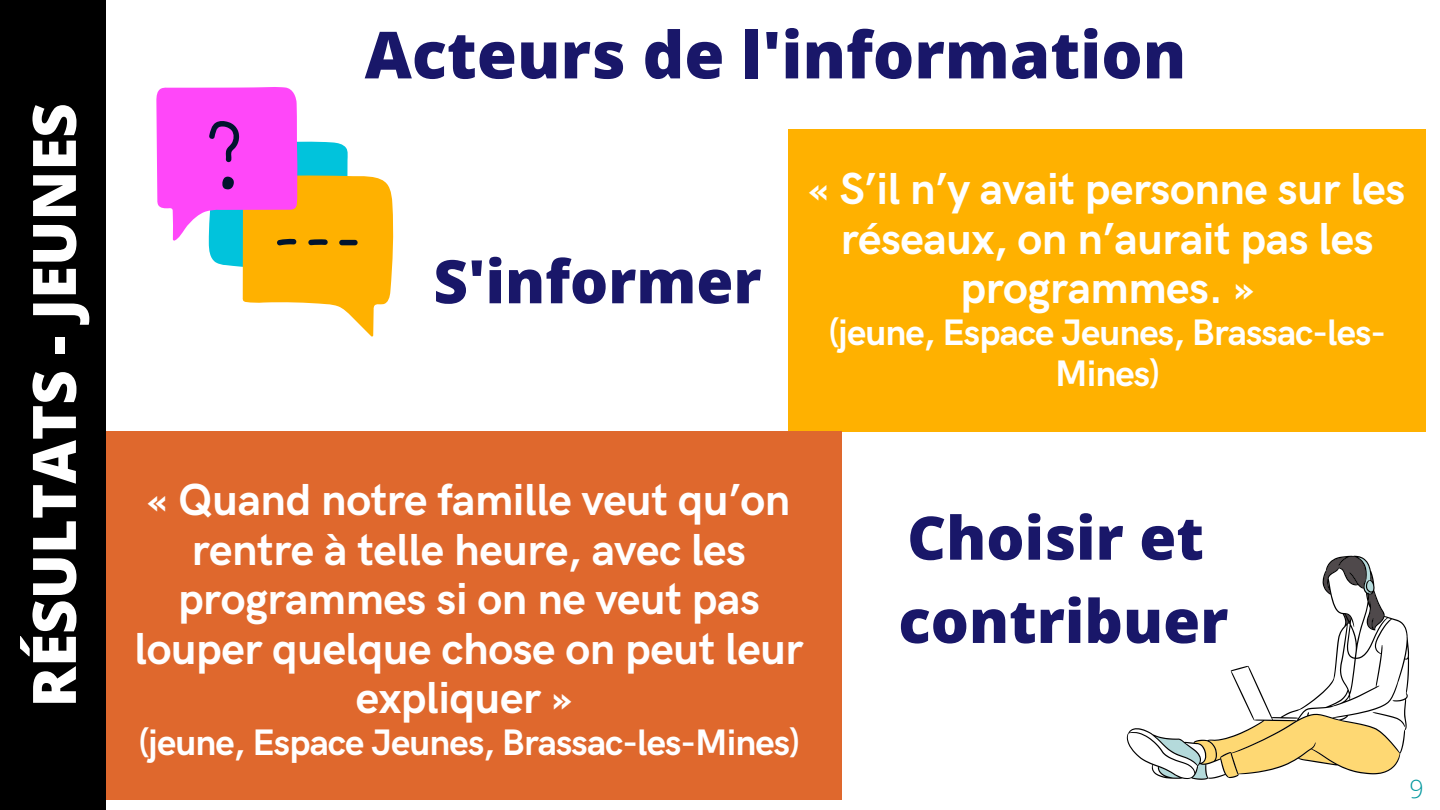
<style>
.page{position:relative;width:1440px;height:810px;background:#fff}
.page>*{position:absolute;margin:0;border:0;box-sizing:border-box;transform-origin:0 0}
.t1{font:800 65px "Open Sans";color:#191769}
.t2{font:800 60px/83.2px "Open Sans";color:#191769}
.t3{font:800 60px "Open Sans";color:#fff}
.t4{font:700 45px/49.5px "HK Grotesk";letter-spacing:-.01em;color:#fff;text-align:center}
.t5{font:700 37px/40.5px "HK Grotesk";letter-spacing:-.025em;color:#fff;text-align:center}
.t6{font:300 25px "Open Sans";color:#03989e}
</style>
<div class="page">
<div style="left:0;top:0;width:106px;height:810px;background:#000"></div>
<div style="left:788px;top:129px;width:638px;height:303px;background:#ffb100"></div>
<div style="left:106px;top:431px;width:736px;height:369px;background:#df682d"></div>
<svg style="left:156px;top:87px;width:238px;height:250px"></svg>
<svg style="left:1127px;top:556px;width:282px;height:224px"></svg>
<h2 class="t3" style="left:12px;top:707px;width:606px;rotate:-90deg">RÉSULTATS - JEUNES</h2>
<h1 class="t1" style="left:365px;top:9px;width:823px">Acteurs de l'information</h1>
<h2 class="t2" style="left:433px;top:238px;width:330px">S'informer</h2>
<p class="t4" style="left:809px;top:166px;width:598px">« S’il n’y avait personne sur les réseaux, on n’aurait pas les programmes. »</p>
<p class="t5" style="left:829px;top:314px;width:559px">(jeune, Espace Jeunes, Brassac-les-<br>Mines)</p>
<p class="t4" style="left:135px;top:477px;width:670px">« Quand notre famille veut qu’on rentre à telle heure, avec les programmes si on ne veut pas louper quelque chose on peut leur expliquer »</p>
<p class="t5" style="left:139px;top:724px;width:662px">(jeune, Espace Jeunes, Brassac-les-Mines)</p>
<h2 class="t2" style="left:898px;top:495px;width:331px">Choisir et contribuer</h2>
<p class="t6" style="left:1410px;top:772px;width:16px">9</p>
</div>
